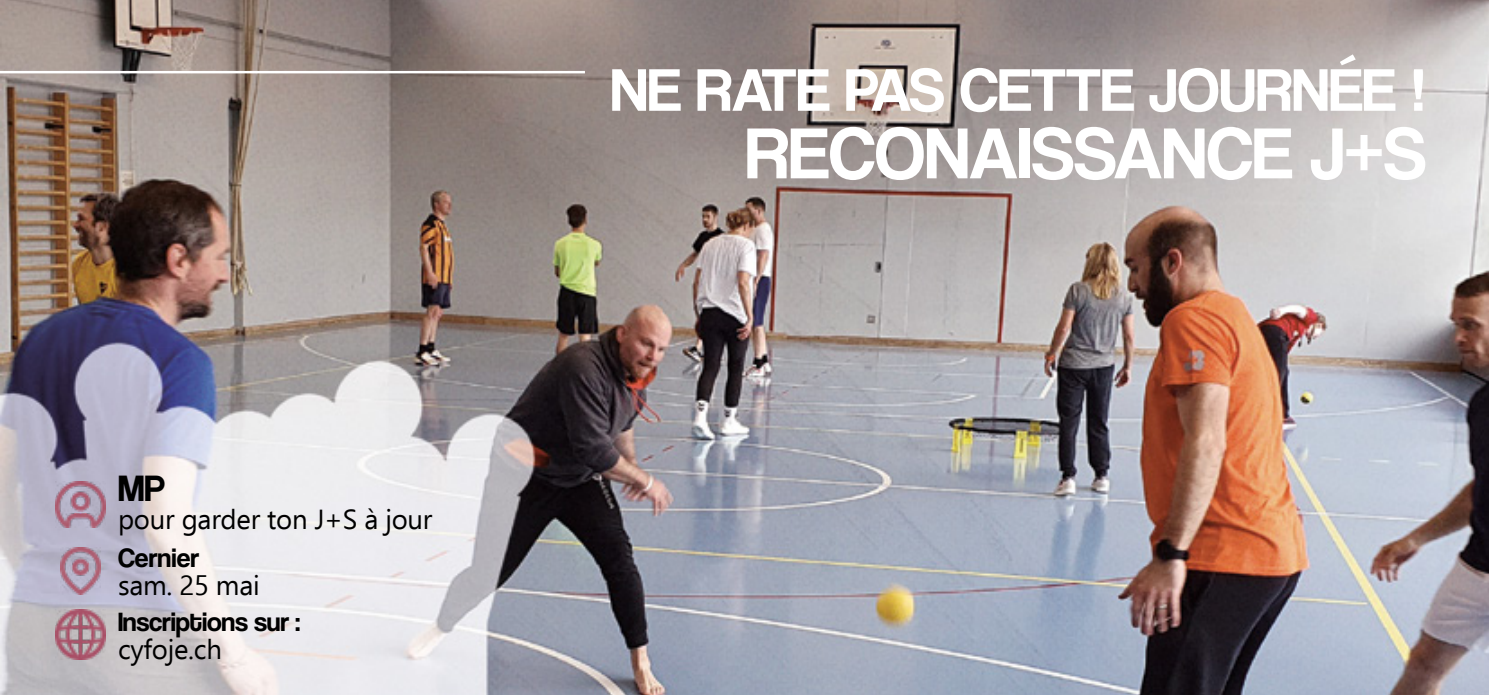
<style>
.page{position:relative;width:1489px;height:695px;background:#fff}
.page>*{position:absolute;margin:0;border:0;box-sizing:border-box;transform-origin:0 0}
.t1{font:75px "Coolvetica Rg";color:#fff}
.t2{font:62.5px "Coolvetica Rg";color:#fff}
.t3{font:38.25px "Coolvetica Rg";color:#000}
.t4{font:27.5px "Ebrima";letter-spacing:-.01em;color:#000}
.t5{font:27.5px "Coolvetica Rg";letter-spacing:-.01em;color:#000}
</style>
<div class="page">
<img style="left:0;top:0;width:1488px;height:694px">
<img style="left:61px;top:547px;width:40px;height:48px">
<img style="left:55px;top:481px;width:51px;height:46px">
<img style="left:55px;top:609px;width:51px;height:50px">
<hr style="left:0;top:71px;width:585px;height:2px;background:#fff">
<h3 class="t3" style="left:118px;top:465px;width:48px">MP</h3>
<p class="t4" style="left:118px;top:499px;width:316px">pour garder ton J+S à jour</p>
<p class="t5" style="left:118px;top:542px;width:83px">Cernier</p>
<p class="t4" style="left:118px;top:565px;width:143px">sam. 25 mai</p>
<p class="t5" style="left:118px;top:606px;width:183px">Inscriptions sur :</p>
<p class="t4" style="left:118px;top:628px;width:105px">cyfoje.ch</p>
<h2 class="t2" style="left:610px;top:53px;width:816px">NE RATE PAS CETTE JOURNÉE !</h2>
<h1 class="t1" style="left:745px;top:109px;width:682px">RECONAISSANCE J+S</h1>
</div>
